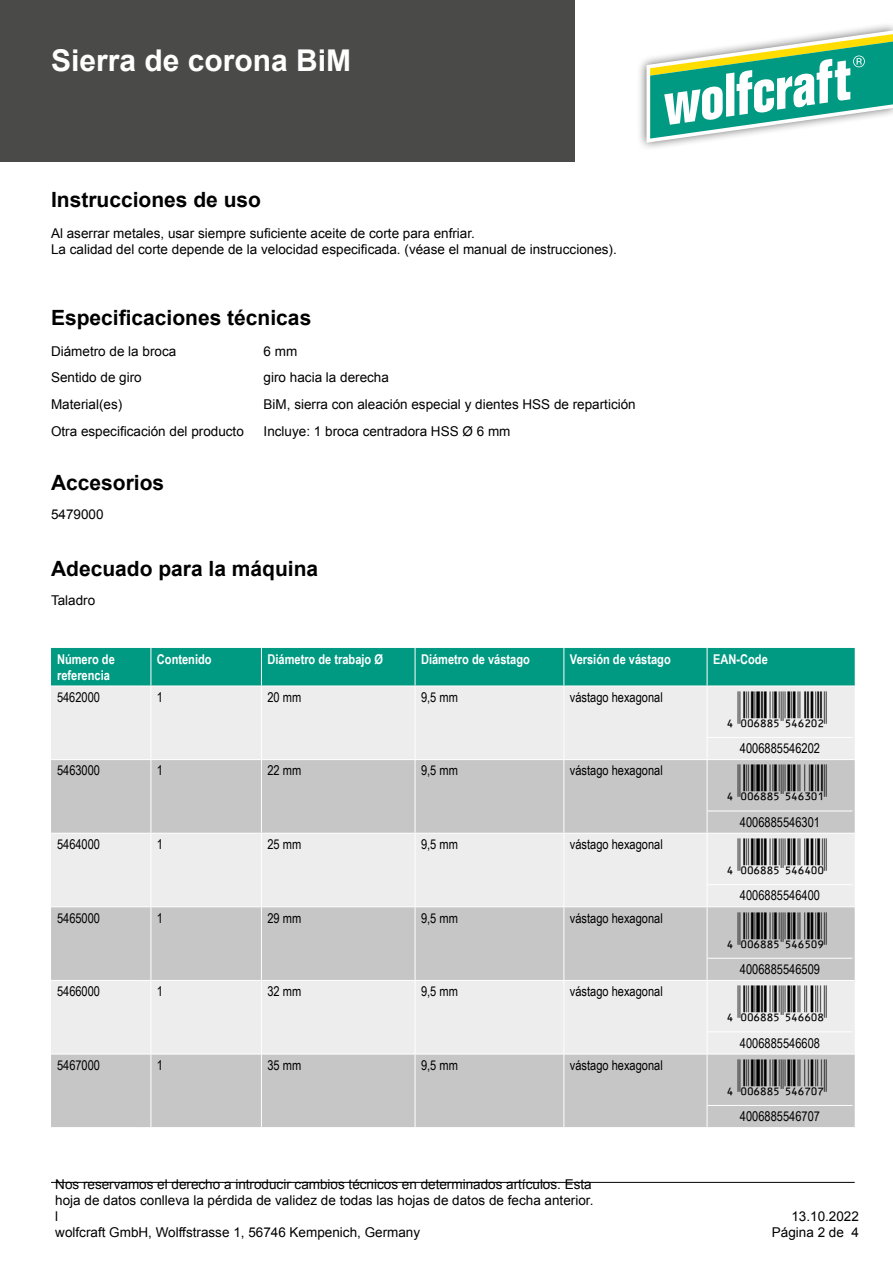
<style>
.page{position:relative;width:893px;height:1263px;background:#fff}
.page>*{position:absolute;margin:0;border:0;box-sizing:border-box;transform-origin:0 0}
.t1{font:36px/73.7px "Ean Bwr P36 Tt";color:#000;text-align:justify}
.t2{font:700 30px "Arial";color:#fff}
.t3{font:700 21px "Arial";color:#000}
.t4{font:13.5px/16.2px "Arial";color:#000}
.t5{font:13.5px "Arial Narrow";color:#000}
.t6{font:700 13.5px/16.2px "Arial Narrow";color:#fff}
</style>
<div class="page">
<div style="left:0;top:0;width:574px;height:162px;background:#4a4a49"></div>
<hr style="left:51px;top:1182px;width:804px;height:1px;background:#000">
<div style="left:637px;top:22px;width:256px;height:130px;background:#000;opacity:.6"></div>
<svg style="left:646px;top:30px;width:247px;height:113px"></svg>
<div style="left:51px;top:687px;width:804px;height:72px;background:#ededed"></div>
<svg style="left:51px;top:760px;width:804px;height:367px;background:#d5d5d5"></svg>
<div style="left:51px;top:648px;width:804px;height:39px;background:#009982"></div>
<hr style="left:151px;top:686px;width:110px;height:1px;background:#fff">
<hr style="left:151px;top:686px;width:1px;height:73px;background:#fff">
<hr style="left:261px;top:686px;width:154px;height:1px;background:#fff">
<hr style="left:261px;top:686px;width:1px;height:73px;background:#fff">
<hr style="left:415px;top:686px;width:149px;height:1px;background:#fff">
<hr style="left:415px;top:686px;width:1px;height:73px;background:#fff">
<hr style="left:564px;top:686px;width:143px;height:1px;background:#fff">
<hr style="left:563px;top:686px;width:1px;height:73px;background:#fff">
<hr style="left:707px;top:686px;width:148px;height:1px;background:#fff">
<hr style="left:707px;top:686px;width:1px;height:73px;background:#fff">
<hr style="left:151px;top:760px;width:1px;height:73px;background:#fff">
<hr style="left:261px;top:760px;width:1px;height:73px;background:#fff">
<hr style="left:415px;top:760px;width:1px;height:73px;background:#fff">
<hr style="left:563px;top:760px;width:1px;height:73px;background:#fff">
<hr style="left:707px;top:760px;width:1px;height:73px;background:#fff">
<hr style="left:51px;top:833px;width:87px;height:1px;background:#fff">
<svg style="left:138px;top:833px;width:13px;height:1px"></svg>
<hr style="left:151px;top:833px;width:110px;height:1px;background:#fff">
<hr style="left:151px;top:833px;width:1px;height:73px;background:#fff">
<hr style="left:261px;top:833px;width:154px;height:1px;background:#fff">
<hr style="left:261px;top:833px;width:1px;height:73px;background:#fff">
<hr style="left:415px;top:833px;width:149px;height:1px;background:#fff">
<hr style="left:415px;top:833px;width:1px;height:73px;background:#fff">
<hr style="left:564px;top:833px;width:143px;height:1px;background:#fff">
<hr style="left:563px;top:833px;width:1px;height:73px;background:#fff">
<hr style="left:707px;top:833px;width:148px;height:1px;background:#fff">
<hr style="left:707px;top:833px;width:1px;height:73px;background:#fff">
<hr style="left:51px;top:906px;width:87px;height:1px;background:#fff">
<svg style="left:138px;top:906px;width:13px;height:1px"></svg>
<hr style="left:151px;top:906px;width:110px;height:1px;background:#fff">
<hr style="left:151px;top:907px;width:1px;height:73px;background:#fff">
<hr style="left:261px;top:906px;width:154px;height:1px;background:#fff">
<hr style="left:261px;top:907px;width:1px;height:73px;background:#fff">
<hr style="left:415px;top:906px;width:149px;height:1px;background:#fff">
<hr style="left:415px;top:907px;width:1px;height:73px;background:#fff">
<hr style="left:564px;top:906px;width:143px;height:1px;background:#fff">
<hr style="left:563px;top:907px;width:1px;height:73px;background:#fff">
<hr style="left:707px;top:906px;width:148px;height:1px;background:#fff">
<hr style="left:707px;top:907px;width:1px;height:73px;background:#fff">
<hr style="left:51px;top:980px;width:87px;height:1px;background:#fff">
<svg style="left:138px;top:980px;width:13px;height:1px"></svg>
<hr style="left:151px;top:980px;width:110px;height:1px;background:#fff">
<hr style="left:151px;top:981px;width:1px;height:73px;background:#fff">
<hr style="left:261px;top:980px;width:154px;height:1px;background:#fff">
<hr style="left:261px;top:981px;width:1px;height:73px;background:#fff">
<hr style="left:415px;top:980px;width:149px;height:1px;background:#fff">
<hr style="left:415px;top:981px;width:1px;height:73px;background:#fff">
<hr style="left:564px;top:980px;width:143px;height:1px;background:#fff">
<hr style="left:563px;top:981px;width:1px;height:73px;background:#fff">
<hr style="left:707px;top:980px;width:148px;height:1px;background:#fff">
<hr style="left:707px;top:981px;width:1px;height:73px;background:#fff">
<hr style="left:51px;top:1054px;width:87px;height:1px;background:#fff">
<svg style="left:138px;top:1054px;width:13px;height:1px"></svg>
<hr style="left:151px;top:1054px;width:110px;height:1px;background:#fff">
<hr style="left:151px;top:1054px;width:1px;height:73px;background:#fff">
<hr style="left:261px;top:1054px;width:154px;height:1px;background:#fff">
<hr style="left:261px;top:1054px;width:1px;height:73px;background:#fff">
<hr style="left:415px;top:1054px;width:149px;height:1px;background:#fff">
<hr style="left:415px;top:1054px;width:1px;height:73px;background:#fff">
<hr style="left:564px;top:1054px;width:143px;height:1px;background:#fff">
<hr style="left:563px;top:1054px;width:1px;height:73px;background:#fff">
<hr style="left:707px;top:1054px;width:148px;height:1px;background:#fff">
<hr style="left:707px;top:1054px;width:1px;height:73px;background:#fff">
<hr style="left:707px;top:737px;width:145px;height:1px;background:#fff">
<hr style="left:707px;top:811px;width:145px;height:1px;background:#fff">
<hr style="left:707px;top:884px;width:145px;height:1px;background:#fff">
<hr style="left:707px;top:958px;width:145px;height:1px;background:#fff">
<hr style="left:707px;top:1031px;width:145px;height:1px;background:#fff">
<hr style="left:707px;top:1105px;width:145px;height:1px;background:#fff">
<h2 class="t2" style="left:51px;top:40px;width:302px">Sierra de corona BiM</h2>
<h3 class="t3" style="left:51px;top:185px;width:212px">Instrucciones de uso</h3>
<p class="t4" style="left:51px;top:225px;width:567px">Al aserrar metales, usar siempre suficiente aceite de corte para enfriar.<br>La calidad del corte depende de la velocidad especificada. (véase el manual de instrucciones).</p>
<h3 class="t3" style="left:51px;top:303px;width:262px">Especificaciones técnicas</h3>
<p class="t4" style="left:51px;top:343px;width:127px">Diámetro de la broca</p>
<p class="t4" style="left:264px;top:343px;width:35px">6 mm</p>
<p class="t4" style="left:51px;top:370px;width:92px">Sentido de giro</p>
<p class="t4" style="left:264px;top:370px;width:127px">giro hacia la derecha</p>
<p class="t4" style="left:51px;top:397px;width:73px">Material(es)</p>
<p class="t4" style="left:264px;top:397px;width:374px">BiM, sierra con aleación especial y dientes HSS de repartición</p>
<p class="t4" style="left:51px;top:423px;width:194px">Otra especificación del producto</p>
<p class="t4" style="left:264px;top:423px;width:248px">Incluye: 1 broca centradora HSS Ø 6 mm</p>
<h3 class="t3" style="left:51px;top:468px;width:115px">Accesorios</h3>
<p class="t4" style="left:51px;top:506px;width:54px">5479000</p>
<h3 class="t3" style="left:51px;top:555px;width:269px">Adecuado para la máquina</h3>
<p class="t4" style="left:51px;top:593px;width:46px">Taladro</p>
<p class="t6" style="left:57px;top:650px;width:59px">Número de referencia</p>
<p class="t6" style="left:157px;top:650px;width:56px">Contenido</p>
<p class="t6" style="left:267px;top:650px;width:117px">Diámetro de trabajo Ø</p>
<p class="t6" style="left:421px;top:650px;width:110px">Diámetro de vástago</p>
<p class="t6" style="left:570px;top:650px;width:102px">Versión de vástago</p>
<p class="t6" style="left:713px;top:650px;width:56px">EAN-Code</p>
<p class="t5" style="left:57px;top:687px;width:45px">5462000</p>
<p class="t5" style="left:157px;top:687px;width:8px">1</p>
<p class="t5" style="left:267px;top:687px;width:35px">20 mm</p>
<p class="t5" style="left:421px;top:687px;width:38px">9,5 mm</p>
<p class="t5" style="left:570px;top:687px;width:94px">vástago hexagonal</p>
<p class="t5" style="left:740px;top:738px;width:82px">4006885546202</p>
<p class="t5" style="left:57px;top:761px;width:45px">5463000</p>
<p class="t5" style="left:157px;top:761px;width:8px">1</p>
<p class="t5" style="left:267px;top:761px;width:35px">22 mm</p>
<p class="t5" style="left:421px;top:761px;width:38px">9,5 mm</p>
<p class="t5" style="left:570px;top:761px;width:94px">vástago hexagonal</p>
<p class="t5" style="left:740px;top:812px;width:82px">4006885546301</p>
<p class="t5" style="left:57px;top:834px;width:45px">5464000</p>
<p class="t5" style="left:157px;top:834px;width:8px">1</p>
<p class="t5" style="left:267px;top:834px;width:35px">25 mm</p>
<p class="t5" style="left:421px;top:834px;width:38px">9,5 mm</p>
<p class="t5" style="left:570px;top:834px;width:94px">vástago hexagonal</p>
<p class="t5" style="left:740px;top:886px;width:82px">4006885546400</p>
<p class="t5" style="left:57px;top:908px;width:45px">5465000</p>
<p class="t5" style="left:157px;top:908px;width:8px">1</p>
<p class="t5" style="left:267px;top:908px;width:35px">29 mm</p>
<p class="t5" style="left:421px;top:908px;width:38px">9,5 mm</p>
<p class="t5" style="left:570px;top:908px;width:94px">vástago hexagonal</p>
<p class="t5" style="left:740px;top:959px;width:82px">4006885546509</p>
<p class="t5" style="left:57px;top:981px;width:45px">5466000</p>
<p class="t5" style="left:157px;top:981px;width:8px">1</p>
<p class="t5" style="left:267px;top:981px;width:35px">32 mm</p>
<p class="t5" style="left:421px;top:981px;width:38px">9,5 mm</p>
<p class="t5" style="left:570px;top:981px;width:94px">vástago hexagonal</p>
<p class="t5" style="left:740px;top:1033px;width:82px">4006885546608</p>
<p class="t5" style="left:57px;top:1055px;width:45px">5467000</p>
<p class="t5" style="left:157px;top:1055px;width:8px">1</p>
<p class="t5" style="left:267px;top:1055px;width:35px">35 mm</p>
<p class="t5" style="left:421px;top:1055px;width:38px">9,5 mm</p>
<p class="t5" style="left:570px;top:1055px;width:94px">vástago hexagonal</p>
<p class="t5" style="left:740px;top:1106px;width:82px">4006885546707</p>
<h1 class="t1" style="left:717px;top:672px;width:111px">'!0A68IF-FEGCAC! '!0A68IF-FEGDAB! '!0A68IF-FEGEAA! '!0A68IF-FEGFAJ! '!0A68IF-FEGGAI! '!0A68IF-FEGHAH!</h1>
<p class="t4" style="left:55px;top:1176px;width:540px">Nos reservamos el derecho a introducir cambios técnicos en determinados artículos. Esta hoja de datos conlleva la pérdida de validez de todas las hojas de datos de fecha anterior. l<br>wolfcraft GmbH, Wolffstrasse 1, 56746 Kempenich, Germany</p>
<p class="t4" style="left:772px;top:1208px;width:89px;text-align:right">13.10.2022<br>Página 2 de 4</p>
</div>
